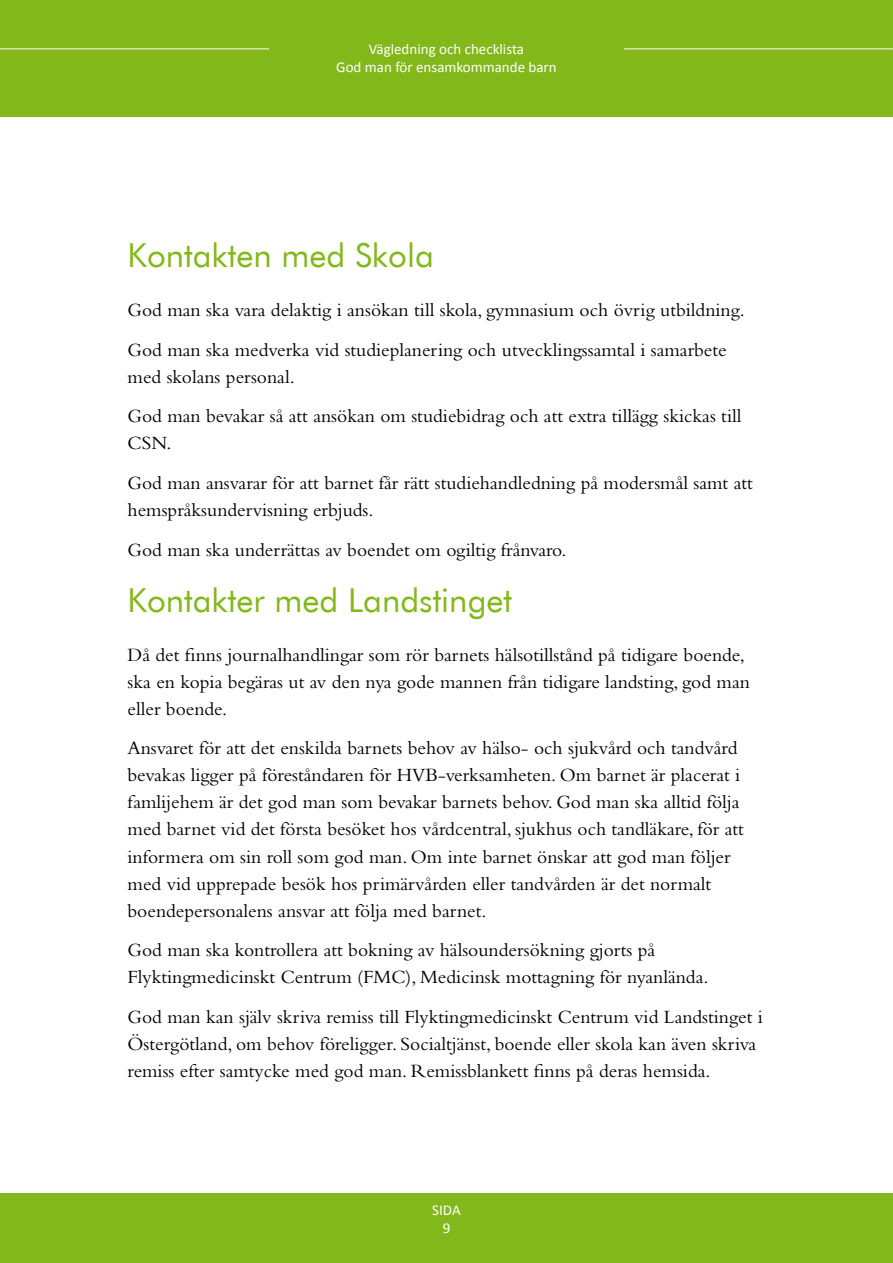
<style>
.page{position:relative;width:893px;height:1263px;background:#fff}
.page>*{position:absolute;margin:0;border:0;box-sizing:border-box;transform-origin:0 0}
.t1{font:33px "Futura BT";color:#83b81a}
.t2{font:19.5px/27px "Bembo";color:#000}
.t3{font:15px/18px "Calibri";color:#fff;text-align:center}
</style>
<div class="page">
<div style="left:0;top:1193px;width:893px;height:70px;background:#83b81a"></div>
<div style="left:0;top:1px;width:893px;height:116px;background:#83b81a"></div>
<hr style="left:0;top:49px;width:269px;height:1px;background:#fff">
<hr style="left:624px;top:49px;width:269px;height:1px;background:#fff">
<p class="t3" style="left:336px;top:40px;width:222px">Vägledning och checklista<br>God man för ensamkommande barn</p>
<h1 class="t1" style="left:128px;top:236px;width:308px">Kontakten med Skola</h1>
<p class="t2" style="left:128px;top:289px;width:619px;line-height:39.8px">God man ska vara delaktig i ansökan till skola, gymnasium och övrig utbildning.<br>God man ska medverka vid studieplanering och utvecklingssamtal i samarbete</p>
<p class="t2" style="left:128px;top:356px;width:615px;line-height:39.8px">med skolans personal.<br>God man bevakar så att ansökan om studiebidrag och att extra tillägg skickas till</p>
<p class="t2" style="left:128px;top:423px;width:627px;line-height:39.8px">CSN.<br>God man ansvarar för att barnet får rätt studiehandledning på modersmål samt att</p>
<p class="t2" style="left:128px;top:490px;width:440px;line-height:39.8px">hemspråksundervisning erbjuds.<br>God man ska underrättas av boendet om ogiltig frånvaro.</p>
<h1 class="t1" style="left:128px;top:581px;width:386px">Kontakter med Landstinget</h1>
<p class="t2" style="left:128px;top:641px;width:624px">Då det finns journalhandlingar som rör barnets hälsotillstånd på tidigare boende, ska en kopia begäras ut av den nya gode mannen från tidigare landsting, god man eller boende.</p>
<p class="t2" style="left:128px;top:734px;width:618px">Ansvaret för att det enskilda barnets behov av hälso- och sjukvård och tandvård bevakas ligger på föreståndaren för HVB-verksamheten. Om barnet är placerat i famlijehem är det god man som bevakar barnets behov. God man ska alltid följa med barnet vid det första besöket hos vårdcentral, sjukhus och tandläkare, för att informera om sin roll som god man. Om inte barnet önskar att god man följer med vid upprepade besök hos primärvården eller tandvården är det normalt boendepersonalens ansvar att följa med barnet.</p>
<p class="t2" style="left:128px;top:936px;width:582px">God man ska kontrollera att bokning av hälsoundersökning gjorts på<br>Flyktingmedicinskt Centrum (FMC), Medicinsk mottagning för nyanlända.</p>
<p class="t2" style="left:128px;top:1003px;width:637px">God man kan själv skriva remiss till Flyktingmedicinskt Centrum vid Landstinget i<br>Östergötland, om behov föreligger. Socialtjänst, boende eller skola kan även skriva remiss efter samtycke med god man. Remissblankett finns på deras hemsida.</p>
<p class="t3" style="left:432px;top:1201px;width:30px">SIDA<br>9</p>
</div>
